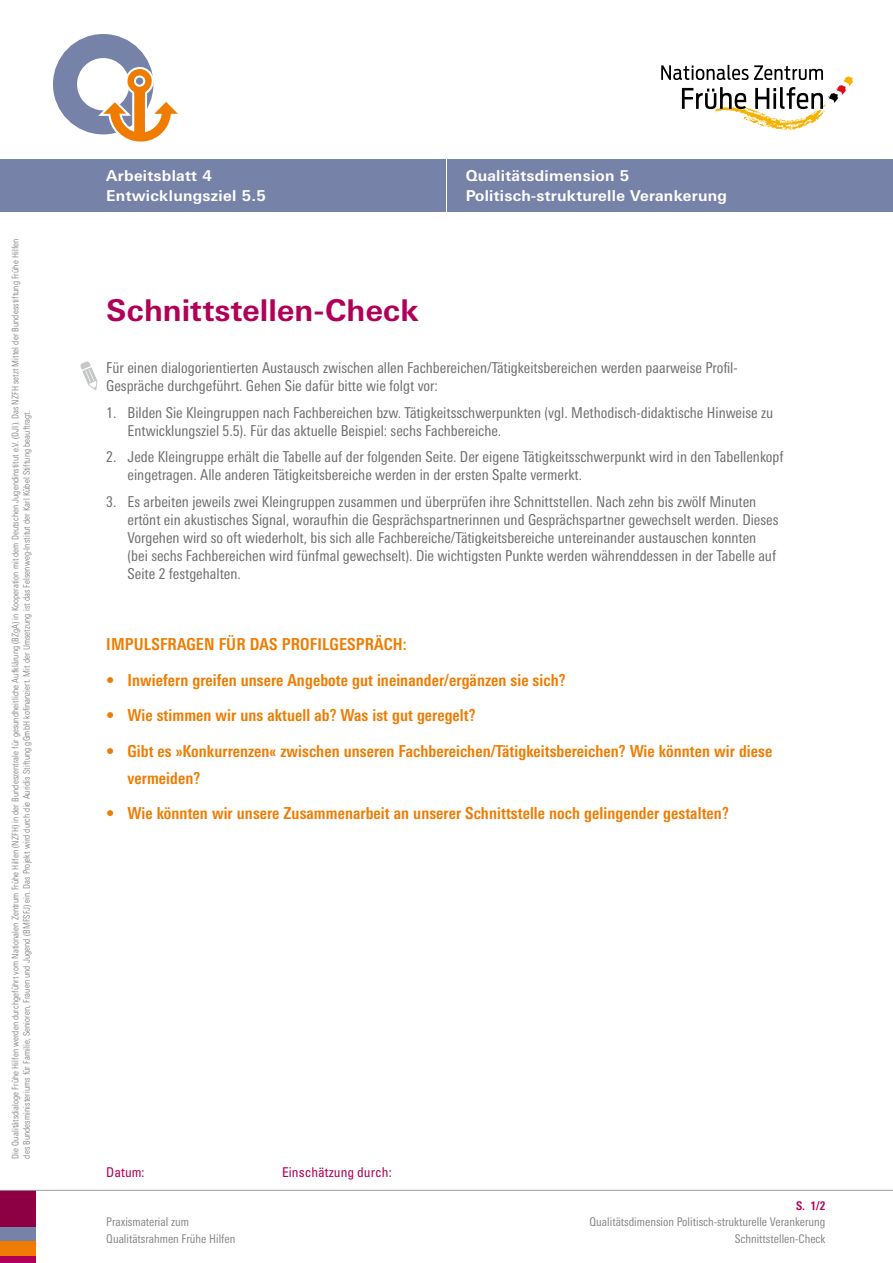
<style>
.page{position:relative;width:893px;height:1263px;background:#fff}
.page>*{position:absolute;margin:0;border:0;box-sizing:border-box;transform-origin:0 0}
.t1{font:700 30px "Linotype Univers Basic";letter-spacing:.005em;color:#b10057}
.t2{font:700 condensed 16.5px/27px "Linotype Univers";letter-spacing:.005em;color:#ef7c00}
.t3{font:condensed 15px/18px "Linotype Univers";color:#6f6f6e}
.p_BasicBold_10_13_Pt{font:700 15px/19.5px "Linotype Univers Basic";letter-spacing:.02em;color:#fff}
.t4{font:condensed 13.5px "Univers LT Std";color:#b10057}
.P_Regular_8_11Pt{font:condensed 12px/16.5px "Linotype Univers";color:#878786;text-align:right}
.t5{font:700 condensed 12px "Linotype Univers";color:#b10057}
.t6{font:300 condensed 9px/11.2px "Linotype Univers";letter-spacing:.01em;color:#6f6f6e}
</style>
<div class="page">
<div style="left:0;top:1255px;width:35px;height:8px;background:#b10057"></div>
<div style="left:0;top:1191px;width:35px;height:36px;background:#8d0044"></div>
<div style="left:0;top:1227px;width:35px;height:14px;background:#7782a8"></div>
<div style="left:0;top:1241px;width:35px;height:14px;background:#ef7c00"></div>
<div style="left:0;top:159px;width:893px;height:53px;background:#7782a8"></div>
<hr style="left:446px;top:147px;width:1px;height:74px;background:#fff">
<hr style="left:0;top:1190px;width:893px;height:1px;background:#9c9d9d">
<div style="left:53px;top:34px;width:100px;height:100px;border:24px solid #7682a7;border-radius:50%"></div>
<svg style="left:96px;top:67px;width:82px;height:75px"></svg>
<svg style="left:80px;top:361px;width:17px;height:30px"></svg>
<svg style="left:661px;top:65px;width:192px;height:65px"></svg>
<p class="t6" style="left:10px;top:1158px;width:921px;rotate:-90deg">Die Qualitätsdialoge Frühe Hilfen werden durchgeführt vom Nationalen Zentrum Frühe Hilfen (NZFH) in der Bundeszentrale für gesundheitliche Aufklärung (BZgA) in Kooperation mit dem Deutschen Jugendinstitut e.V. (DJI). Das NZFH setzt Mittel der Bundesstiftung Frühe Hilfen des Bundesministeriums für Familie, Senioren, Frauen und Jugend (BMFSFJ) ein. Das Projekt wird durch die Auridis Stiftung gGmbH kofinanziert. Mit der Umsetzung ist das Felsenweg-Institut der Karl Kübel Stiftung beauftragt.</p>
<p class="p_BasicBold_10_13_Pt" style="left:106px;top:166px;width:161px">Arbeitsblatt 4<br>Entwicklungsziel 5.5</p>
<h1 class="t1" style="left:106px;top:292px;width:314px">Schnittstellen-Check</h1>
<p class="p_BasicBold_10_13_Pt" style="left:466px;top:166px;width:165px">Qualitätsdimension 5</p>
<p class="p_BasicBold_10_13_Pt" style="left:466px;top:185px;width:263px">Politisch-strukturelle Verankerung</p>
<p class="t3" style="left:106px;top:359px;width:633px">Für einen dialogorientierten Austausch zwischen allen Fachbereichen/Tätigkeitsbereichen werden paarweise Profil-<br>Gespräche durchgeführt. Gehen Sie dafür bitte wie folgt vor:</p>
<p class="t3" style="left:128px;top:403px;width:647px;text-indent:-21px">1. Bilden Sie Kleingruppen nach Fachbereichen bzw. Tätigkeitsschwerpunkten (vgl. Methodisch-didaktische Hinweise zu<br>Entwicklungsziel 5.5). Für das aktuelle Beispiel: sechs Fachbereiche.</p>
<p class="t3" style="left:128px;top:448px;width:658px;text-indent:-21px">2. Jede Kleingruppe erhält die Tabelle auf der folgenden Seite. Der eigene Tätigkeitsschwerpunkt wird in den Tabellenkopf eingetragen. Alle anderen Tätigkeitsbereiche werden in der ersten Spalte vermerkt.</p>
<p class="t3" style="left:128px;top:492px;width:652px;text-indent:-21px">3. Es arbeiten jeweils zwei Kleingruppen zusammen und überprüfen ihre Schnittstellen. Nach zehn bis zwölf Minuten ertönt ein akustisches Signal, woraufhin die Gesprächspartnerinnen und Gesprächspartner gewechselt werden. Dieses Vorgehen wird so oft wiederholt, bis sich alle Fachbereiche/Tätigkeitsbereiche untereinander austauschen konnten (bei sechs Fachbereichen wird fünfmal gewechselt). Die wichtigsten Punkte werden währenddessen in der Tabelle auf Seite 2 festgehalten.</p>
<p class="t2" style="left:106px;top:631px;width:302px">IMPULSFRAGEN FÜR DAS PROFILGESPRÄCH:</p>
<p class="t2" style="left:106px;top:666px;width:461px">• Inwiefern greifen unsere Angebote gut ineinander/ergänzen sie sich?</p>
<p class="t2" style="left:106px;top:702px;width:371px">• Wie stimmen wir uns aktuell ab? Was ist gut geregelt?</p>
<p class="t2" style="left:128px;top:737px;width:646px;text-indent:-21px">• Gibt es »Konkurrenzen« zwischen unseren Fachbereichen/Tätigkeitsbereichen? Wie könnten wir diese vermeiden?</p>
<p class="t2" style="left:106px;top:800px;width:624px">• Wie könnten wir unsere Zusammenarbeit an unserer Schnittstelle noch gelingender gestalten?</p>
<p class="t4" style="left:106px;top:1163px;width:40px">Datum:</p>
<p class="t4" style="left:282px;top:1163px;width:111px">Einschätzung durch:</p>
<p class="P_Regular_8_11Pt" style="left:106px;top:1214px;width:131px;text-align:left">Praxismaterial zum<br>Qualitätsrahmen Frühe Hilfen</p>
<p class="t5" style="left:796px;top:1198px;width:31px">S. 1/2</p>
<p class="P_Regular_8_11Pt" style="left:590px;top:1214px;width:237px">Qualitätsdimension Politisch-strukturelle Verankerung<br>Schnittstellen-Check</p>
</div>
